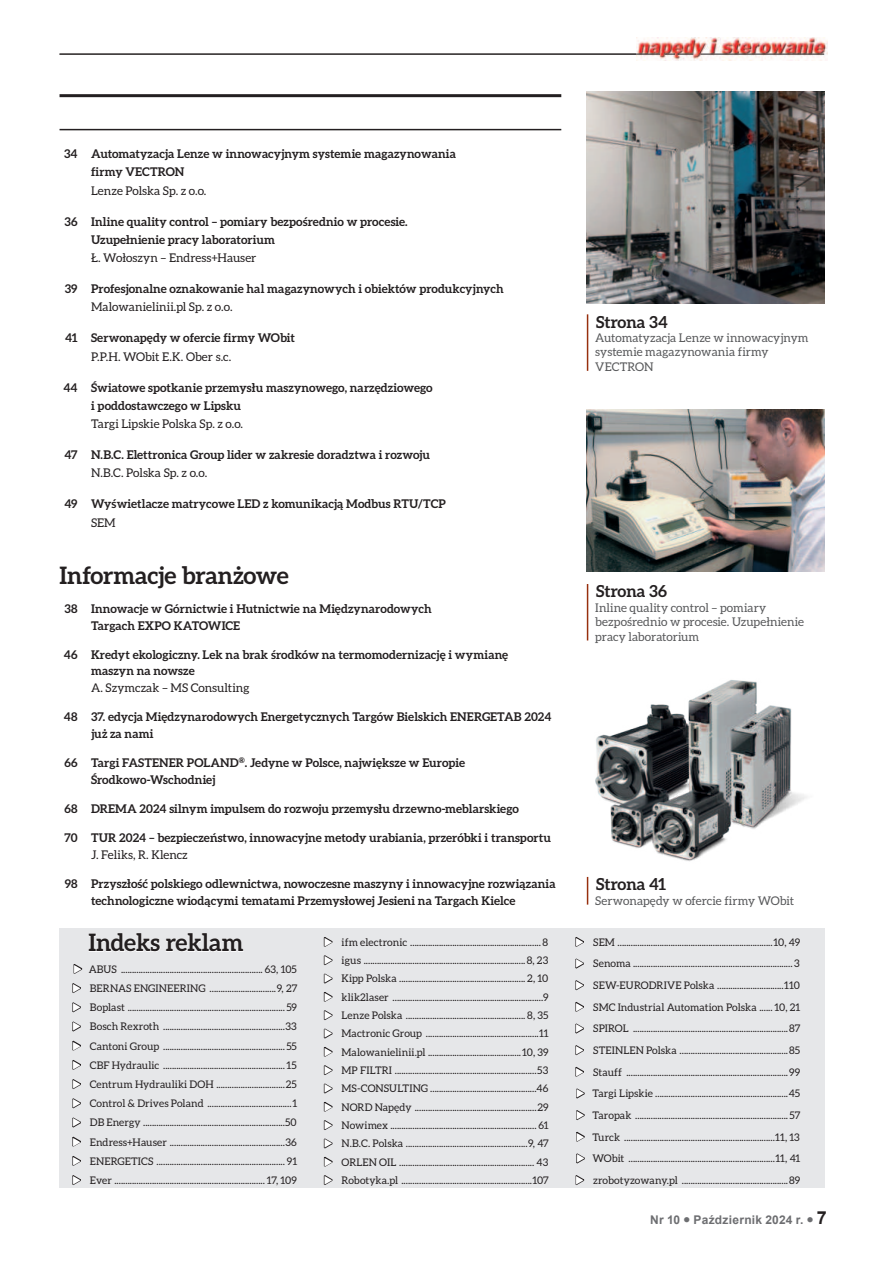
<style>
.page{position:relative;width:893px;height:1263px;background:#fff}
.page>*{position:absolute;margin:0;border:0;box-sizing:border-box;transform-origin:0 0}
.t1{font:700 24px "Aleo";letter-spacing:-.005em;color:#231f20}
.t2{font:700 16.5px "Aleo";letter-spacing:-.005em;color:#231f20}
.t3{font:700 12px/16.5px "Aleo";letter-spacing:.005em;color:#231f20}
.t4{font:12px "Aleo";letter-spacing:.005em;color:#231f20}
.t5{font:12px/14.4px "Aleo";letter-spacing:.005em;color:#57585a}
.t6{font:700 12px "Arial";letter-spacing:.02em;color:#6d6e71}
.t7{font:10.5px/18.3px "Aleo";letter-spacing:.005em;color:#231f20;text-align:justify}
.s1{font-size:18px;color:#231f20}
</style>
<div class="page">
<img style="left:636px;top:38px;width:191px;height:22px">
<hr style="left:60px;top:54px;width:600px;height:1px;background:#231f20">
<svg style="left:665px;top:54px;width:28px;height:1px"></svg>
<hr style="left:700px;top:54px;width:124px;height:1px;background:#231f20">
<hr style="left:60px;top:94px;width:501px;height:3px;background:#231f20">
<hr style="left:60px;top:129px;width:501px;height:1px;background:#231f20">
<div style="left:60px;top:929px;width:765px;height:259px;background:#e6e7e9"></div>
<svg style="left:88px;top:933px;width:156px;height:19px"></svg>
<img style="left:587px;top:92px;width:238px;height:212px">
<hr style="left:587px;top:314px;width:1px;height:57px;background:#972f0e">
<hr style="left:587px;top:584px;width:1px;height:56px;background:#972f0e">
<img style="left:587px;top:409px;width:238px;height:162px">
<svg style="left:587px;top:877px;width:1px;height:27px"></svg>
<img style="left:595px;top:680px;width:212px;height:182px">
<svg style="left:72px;top:964px;width:11px;height:68px"></svg>
<svg style="left:72px;top:1040px;width:9px;height:88px"></svg>
<svg style="left:72px;top:1136px;width:9px;height:49px"></svg>
<svg style="left:323px;top:937px;width:10px;height:248px"></svg>
<svg style="left:575px;top:937px;width:9px;height:10px"></svg>
<svg style="left:575px;top:958px;width:9px;height:11px"></svg>
<svg style="left:575px;top:980px;width:9px;height:11px"></svg>
<svg style="left:575px;top:1002px;width:9px;height:10px"></svg>
<svg style="left:575px;top:1023px;width:9px;height:11px"></svg>
<svg style="left:575px;top:1045px;width:9px;height:11px"></svg>
<svg style="left:575px;top:1066px;width:9px;height:11px"></svg>
<svg style="left:576px;top:1088px;width:9px;height:11px"></svg>
<svg style="left:576px;top:1110px;width:9px;height:10px"></svg>
<svg style="left:576px;top:1131px;width:9px;height:11px"></svg>
<svg style="left:576px;top:1153px;width:9px;height:11px"></svg>
<svg style="left:575px;top:1175px;width:10px;height:10px"></svg>
<p class="t3" style="left:91px;top:145px;width:366px;line-height:18.3px;text-indent:-27px">34 Automatyzacja Lenze w innowacyjnym systemie magazynowania firmy VECTRON</p>
<p class="t4" style="left:91px;top:184px;width:117px">Lenze Polska Sp. z o.o.</p>
<p class="t3" style="left:91px;top:212px;width:318px;line-height:18.3px;text-indent:-27px">36 Inline quality control – pomiary bezpośrednio w procesie.<br>Uzupełnienie pracy laboratorium</p>
<p class="t4" style="left:91px;top:251px;width:167px">Ł. Wołoszyn – Endress+Hauser</p>
<p class="t3" style="left:65px;top:280px;width:440px">39 Profesjonalne oznakowanie hal magazynowych i obiektów produkcyjnych</p>
<p class="t4" style="left:91px;top:301px;width:143px">Malowanielinii.pl Sp. z o.o.</p>
<p class="t3" style="left:65px;top:330px;width:231px">41 Serwonapędy w ofercie firmy WObit</p>
<p class="t4" style="left:91px;top:350px;width:142px">P.P.H. WObit E.K. Ober s.c.</p>
<p class="t3" style="left:91px;top:378px;width:343px;line-height:18.3px;text-indent:-28px">44 Światowe spotkanie przemysłu maszynowego, narzędziowego i poddostawczego w Lipsku</p>
<p class="t4" style="left:91px;top:417px;width:154px">Targi lipskie Polska Sp. z o.o.</p>
<p class="t3" style="left:64px;top:446px;width:367px">47 N.B.C. Elettronica Group lider w zakresie doradztwa i rozwoju</p>
<p class="t4" style="left:91px;top:467px;width:118px">N.B.C. Polska Sp. z o.o.</p>
<p class="t3" style="left:64px;top:496px;width:383px">49 Wyświetlacze matrycowe LED z komunikacją Modbus RTU/TCP</p>
<p class="t4" style="left:91px;top:516px;width:26px">SEM</p>
<h1 class="t1" style="left:60px;top:561px;width:231px">Informacje branżowe</h1>
<p class="t3" style="left:91px;top:600px;width:342px;text-indent:-27px">38 Innowacje w Górnictwie i Hutnictwie na Międzynarodowych<br>Targach EXPO KATOWICE</p>
<p class="t3" style="left:91px;top:646px;width:419px;text-indent:-27px">46 Kredyt ekologiczny. Lek na brak środków na termomodernizację i wymianę maszyn na nowsze</p>
<p class="t4" style="left:91px;top:681px;width:160px">A. Szymczak – MS Consulting</p>
<p class="t3" style="left:91px;top:708px;width:462px;text-indent:-27px">48 37. edycja Międzynarodowych Energetycznych Targów Bielskich ENERGETAB 2024 już za nami</p>
<p class="t3" style="left:91px;top:754px;width:375px;text-indent:-27px">66 Targi FASTENER POLAND<sup>®</sup>. Jedyne w Polsce, największe w Europie<br>Środkowo-Wschodniej</p>
<p class="t3" style="left:65px;top:800px;width:456px">68 DREMA 2024 silnym impulsem do rozwoju przemysłu drzewno-meblarskiego</p>
<p class="t3" style="left:64px;top:829px;width:488px">70 TUR 2024 – bezpieczeństwo, innowacyjne metody urabiania, przeróbki i transportu</p>
<p class="t4" style="left:91px;top:848px;width:98px">J. Feliks, R. Klencz</p>
<p class="t3" style="left:91px;top:875px;width:466px;text-indent:-26px">98 Przyszłość polskiego odlewnictwa, nowoczesne maszyny i innowacyjne rozwiązania technologiczne wiodącymi tematami Przemysłowej Jesieni na Targach Kielce</p>
<h2 class="t2" style="left:596px;top:312px;width:73px">Strona 34</h2>
<p class="t5" style="left:595px;top:331px;width:215px">Automatyzacja Lenze w innowacyjnym systemie magazynowania firmy<br>VECTRoN</p>
<h2 class="t2" style="left:596px;top:582px;width:72px">Strona 36</h2>
<p class="t5" style="left:595px;top:600px;width:210px">Inline quality control – pomiary bezpośrednio w procesie. Uzupełnienie pracy laboratorium</p>
<h2 class="t2" style="left:596px;top:875px;width:71px">Strona 41</h2>
<p class="t5" style="left:595px;top:893px;width:200px">Serwonapędy w ofercie firmy WObit</p>
<h1 class="t1" style="left:89px;top:929px;width:156px">Indeks reklam</h1>
<p class="t7" style="left:89px;top:959px;width:210px;line-height:19.2px">ABUS ................................................................ 63, 105<br>BERNAS ENGINEERING ..............................9, 27<br>Boplast ....................................................................... 59<br>Bosch Rexroth .......................................................33<br>Cantoni Group ....................................................... 55<br>CBF Hydraulic ....................................................... 15<br>Centrum Hydrauliki DOH ...............................25<br>Control &amp; Drives Poland ......................................1<br>DB Energy ................................................................50<br>Endress+Hauser ....................................................36<br>ENERGETICS .......................................................... 91<br>Ever .................................................................... 17, 109</p>
<p class="t7" style="left:341px;top:933px;width:209px">ifm electronic ........................................................... 8 igus .........................................................................8, 23<br>Kipp Polska ......................................................... 2, 10 klik2laser ....................................................................9<br>Lenze Polska ...................................................... 8, 35<br>Mactronic Group ...................................................11<br>Malowanielinii.pl ..........................................10, 39<br>MP FIlTRI ................................................................53<br>MS-CoNSulTING ................................................46<br>NORD Napędy .......................................................29<br>Nowimex .................................................................. 61<br>N.B.C. Polska .......................................................9, 47<br>ORLEN OIL ............................................................. 43<br>Robotyka.pl ...........................................................107</p>
<p class="t7" style="left:592px;top:931px;width:210px;line-height:21.6px">SEM ......................................................................10, 49<br>Senoma ........................................................................ 3<br>SEW-EURODRIVE Polska ..............................110<br>SMC Industrial Automation Polska ...... 10, 21<br>SPIROL ......................................................................87<br>STEINlEN Polska .................................................85<br>Stauff .........................................................................99<br>Targi lipskie ............................................................45<br>Taropak ..................................................................... 57<br>Turck ....................................................................11, 13<br>WObit ..................................................................11, 41 zrobotyzowany.pl ................................................89</p>
<p class="t6" style="left:650px;top:1213px;width:178px">Nr 10 ● Październik 2024 r. ● <span class="s1">7</span></p>
</div>
